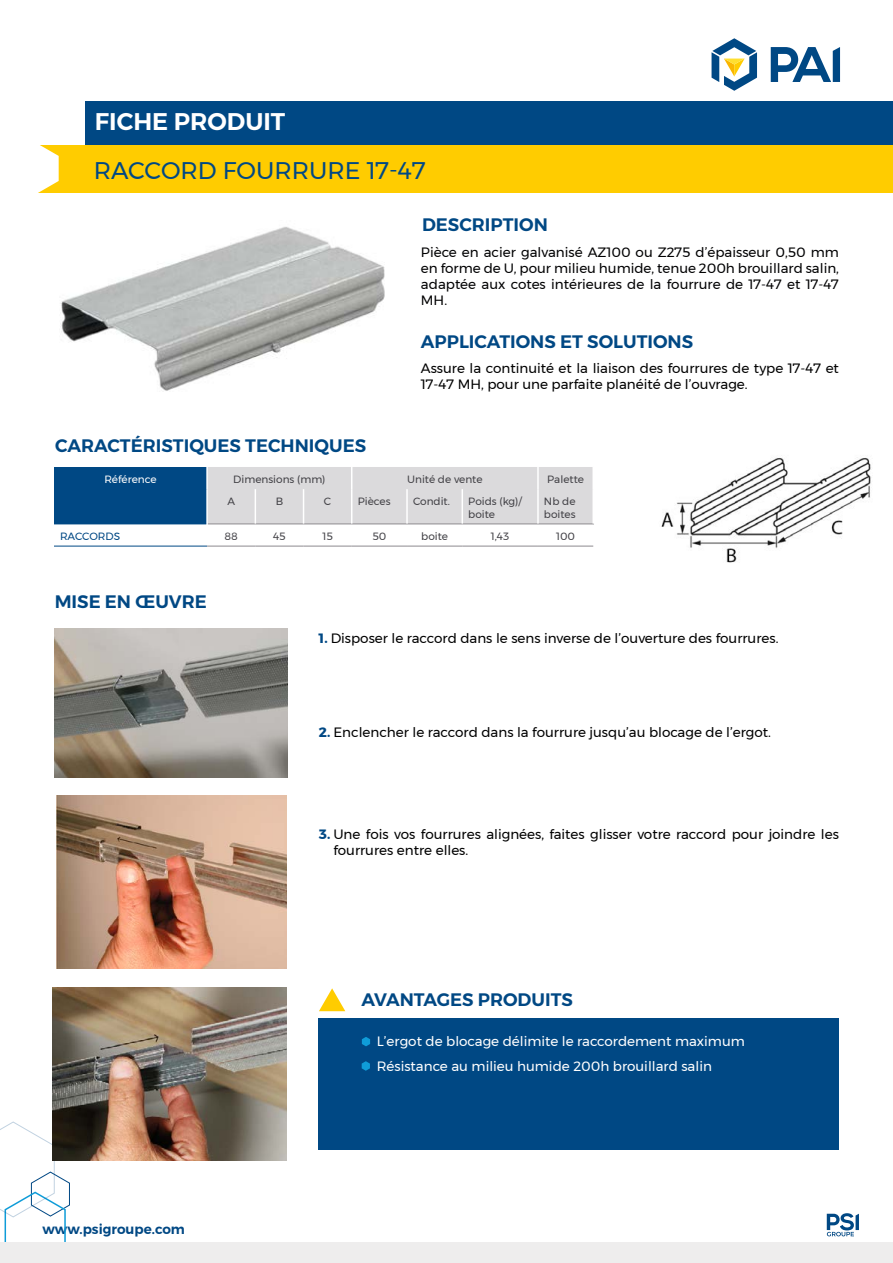
<style>
.page{position:relative;width:893px;height:1263px;background:#fff}
.page>*{position:absolute;margin:0;border:0;box-sizing:border-box;transform-origin:0 0}
.t1{font:24px "Montserrat";color:#004884}
.t2{font:600 24px "Montserrat";color:#fff}
.t3{font:600 18px "Montserrat";color:#004884}
.t4{font:13.5px/16.2px "Montserrat";color:#000}
.t5{font:13.5px/16.2px "Montserrat";color:#020203;text-align:justify}
.t6{font:13.5px/24.8px "Montserrat";color:#fff}
.t7{font:600 13.5px "Montserrat";color:#004884}
.t8{font:10.5px/12.6px "Montserrat";color:#434247}
.t9{font:10.5px "Montserrat";color:#fff}
.t10{font:10.5px "Montserrat";color:#004884}
.s1{font-weight:700;color:#004884}
</style>
<div class="page">
<div style="left:85px;top:102px;width:808px;height:43px;background:#004884"></div>
<svg style="left:827px;top:1213px;width:32px;height:23px"></svg>
<div style="left:38px;top:145px;width:855px;height:47px;background:#fc0"></div>
<svg style="left:38px;top:145px;width:21px;height:48px"></svg>
<svg style="left:711px;top:38px;width:46px;height:53px"></svg>
<svg style="left:771px;top:47px;width:69px;height:35px"></svg>
<img style="left:60px;top:226px;width:325px;height:165px">
<div style="left:54px;top:467px;width:153px;height:57px;background:#004884"></div>
<hr style="left:54px;top:546px;width:153px;height:1px;background:#004884">
<hr style="left:538px;top:523px;width:56px;height:1px;background:#8d8a8f">
<hr style="left:207px;top:546px;width:48px;height:1px;background:#8d8a8f">
<hr style="left:255px;top:546px;width:49px;height:1px;background:#8d8a8f">
<hr style="left:304px;top:546px;width:48px;height:1px;background:#8d8a8f">
<hr style="left:352px;top:546px;width:55px;height:1px;background:#8d8a8f">
<hr style="left:407px;top:546px;width:55px;height:1px;background:#8d8a8f">
<hr style="left:462px;top:546px;width:76px;height:1px;background:#8d8a8f">
<hr style="left:538px;top:546px;width:55px;height:1px;background:#8d8a8f">
<hr style="left:206px;top:467px;width:2px;height:22px;background:#fff">
<div style="left:208px;top:467px;width:385px;height:57px;background:#dbdadc"></div>
<hr style="left:537px;top:467px;width:2px;height:22px;background:#fff">
<hr style="left:592px;top:467px;width:2px;height:22px;background:#fff">
<hr style="left:206px;top:489px;width:2px;height:35px;background:#fff">
<hr style="left:255px;top:489px;width:1px;height:34px;background:#fff">
<hr style="left:303px;top:489px;width:1px;height:34px;background:#fff">
<hr style="left:351px;top:489px;width:1px;height:34px;background:#fff">
<hr style="left:406px;top:489px;width:2px;height:34px;background:#fff">
<hr style="left:462px;top:489px;width:1px;height:34px;background:#fff">
<hr style="left:537px;top:489px;width:2px;height:34px;background:#fff">
<hr style="left:592px;top:489px;width:2px;height:34px;background:#fff">
<svg style="left:0;top:1121px;width:70px;height:122px"></svg>
<div style="left:0;top:1243px;width:893px;height:20px;background:#eeeded"></div>
<div style="left:319px;top:1018px;width:520px;height:132px;background:#004884"></div>
<svg style="left:319px;top:988px;width:26px;height:23px"></svg>
<svg style="left:362px;top:1037px;width:8px;height:9px"></svg>
<img style="left:661px;top:457px;width:210px;height:106px">
<img style="left:57px;top:795px;width:230px;height:173px">
<img style="left:54px;top:629px;width:234px;height:149px">
<img style="left:53px;top:988px;width:234px;height:172px">
<svg style="left:362px;top:1061px;width:8px;height:10px"></svg>
<h1 class="t2" style="left:95px;top:102px;width:192px">FICHE PRODUIT</h1>
<h1 class="t1" style="left:94px;top:152px;width:333px">RACCORD FOURRURE 17-47</h1>
<h2 class="t3" style="left:422px;top:211px;width:127px">DESCRIPTION</h2>
<h2 class="t3" style="left:55px;top:431px;width:313px">CARACTÉRISTIQUES TECHNIQUES</h2>
<p class="t5" style="left:421px;top:243px;width:420px">Pièce en acier galvanisé AZ100 ou Z275 d’épaisseur 0,50 mm en forme de U, pour milieu humide, tenue 200h brouillard salin, adaptée aux cotes intérieures de la fourrure de 17-47 et 17-47<br>MH.</p>
<h2 class="t3" style="left:421px;top:328px;width:274px">APPLICATIONS ET SOLUTIONS</h2>
<p class="t4" style="left:421px;top:360px;width:419px">Assure la continuité et la liaison des fourrures de type 17-47 et<br>17-47 MH, pour une parfaite planéité de l’ouvrage.</p>
<p class="t9" style="left:104px;top:471px;width:54px">Référence</p>
<p class="t8" style="left:233px;top:473px;width:94px">Dimensions (mm)</p>
<p class="t8" style="left:407px;top:473px;width:77px">Unité de vente</p>
<p class="t8" style="left:547px;top:473px;width:38px">Palette</p>
<p class="t8" style="left:227px;top:495px;width:9px">A</p>
<p class="t8" style="left:276px;top:495px;width:9px">B</p>
<p class="t8" style="left:324px;top:495px;width:9px">C</p>
<p class="t8" style="left:358px;top:495px;width:34px">Pièces</p>
<p class="t8" style="left:413px;top:495px;width:38px">Condit.</p>
<p class="t8" style="left:468px;top:495px;width:55px">Poids (kg)/ boite</p>
<p class="t8" style="left:544px;top:495px;width:33px">Nb de boites</p>
<p class="t10" style="left:60px;top:528px;width:62px">RACCORDS</p>
<p class="t8" style="left:225px;top:530px;width:15px">88</p>
<p class="t8" style="left:273px;top:530px;width:14px">45</p>
<p class="t8" style="left:322px;top:530px;width:12px">15</p>
<p class="t8" style="left:372px;top:530px;width:15px">50</p>
<p class="t8" style="left:421px;top:530px;width:28px">boite</p>
<p class="t8" style="left:491px;top:530px;width:20px">1,43</p>
<p class="t8" style="left:556px;top:530px;width:20px">100</p>
<h2 class="t3" style="left:55px;top:587px;width:154px">MISE EN ŒUVRE</h2>
<p class="t7" style="left:43px;top:1218px;width:144px">www.psigroupe.com</p>
<p class="t4" style="left:319px;top:630px;width:461px"><span class="s1">1.</span> Disposer le raccord dans le sens inverse de l’ouverture des fourrures.</p>
<p class="t4" style="left:319px;top:724px;width:454px"><span class="s1">2.</span> Enclencher le raccord dans la fourrure jusqu’au blocage de l’ergot.</p>
<p class="t4" style="left:333px;top:826px;width:507px;text-indent:-14px"><span class="s1">3.</span> Une fois vos fourrures alignées, faites glisser votre raccord pour joindre les fourrures entre elles.</p>
<h2 class="t3" style="left:361px;top:985px;width:213px">AVANTAGES PRODUITS</h2>
<p class="t6" style="left:377px;top:1029px;width:370px">L’ergot de blocage délimite le raccordement maximum<br>Résistance au milieu humide 200h brouillard salin</p>
</div>
